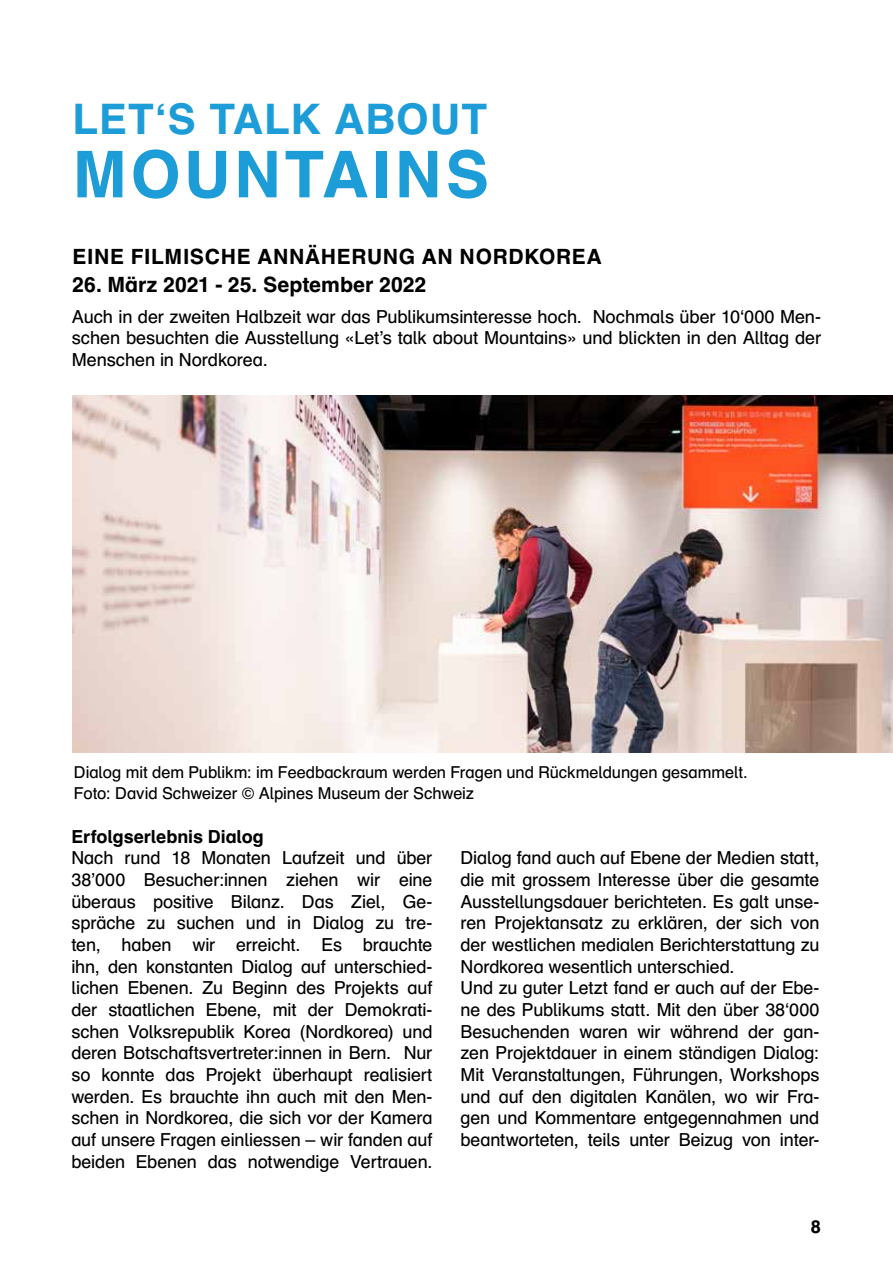
<style>
.page{position:relative;width:893px;height:1263px;background:#fff}
.page>*{position:absolute;margin:0;border:0;box-sizing:border-box;transform-origin:0 0}
.t1{font:700 64.5px "Schulbuch Nord Pro";letter-spacing:.05em;color:#1d9dd8}
.t2{font:700 42px "Schulbuch Nord Pro";letter-spacing:.025em;color:#1d9dd8}
.t3{font:700 21px "Schulbuch Nord Pro";letter-spacing:.025em;color:#000}
.t4{font:700 21px "Schulbuch Nord Pro";color:#000}
.t5{font:18px/21.6px "Schulbuch Nord Pro";letter-spacing:-.005em;color:#000;text-align:justify}
.t6{font:700 18px "Schulbuch Nord Pro";letter-spacing:-.005em;color:#000}
.t7{font:16.5px/21.6px "Schulbuch Nord Pro";color:#000}
</style>
<div class="page">
<img style="left:72px;top:396px;width:821px;height:357px">
<h2 class="t2" style="left:72px;top:90px;width:416px">LET‘S TALK ABOUT</h2>
<h1 class="t1" style="left:73px;top:129px;width:418px">MOUNTAINS</h1>
<p class="t3" style="left:72px;top:242px;width:531px">EINE FILMISCHE ANNÄHERUNG AN NORDKOREA</p>
<p class="t4" style="left:72px;top:270px;width:355px">26. März 2021 - 25. September 2022</p>
<p class="t5" style="left:72px;top:305px;width:751px">Auch in der zweiten Halbzeit war das Publikumsinteresse hoch. Nochmals über 10‘000 Men&shy;schen besuchten die Ausstellung «Let’s talk about Mountains» und blickten in den Alltag der Menschen in Nordkorea.</p>
<p class="t7" style="left:74px;top:761px;width:675px">Dialog mit dem Publikm: im Feedbackraum werden Fragen und Rückmeldungen gesammelt.<br>Foto: David Schweizer © Alpines Museum der Schweiz</p>
<p class="t6" style="left:71px;top:823px;width:194px">Erfolgserlebnis Dialog</p>
<p class="t5" style="left:71px;top:847px;width:363px">Nach rund 18 Monaten Laufzeit und über 38’000 Besucher:innen ziehen wir eine überaus positive Bilanz. Das Ziel, Ge&shy;spräche zu suchen und in Dialog zu tre&shy;ten, haben wir erreicht. Es brauchte ihn, den konstanten Dialog auf unterschied&shy;lichen Ebenen. Zu Beginn des Projekts auf der staatlichen Ebene, mit der Demokrati&shy;schen Volksrepublik Korea (Nordkorea) und deren Botschaftsvertreter:innen in Bern. Nur so konnte das Projekt überhaupt realisiert werden. Es brauchte ihn auch mit den Men&shy;schen in Nordkorea, die sich vor der Kamera auf unsere Fragen einliessen – wir fanden auf beiden Ebenen das notwendige Vertrauen.</p>
<p class="t5" style="left:460px;top:847px;width:360px;text-align:left">Dialog fand auch auf Ebene der Medien statt, die mit grossem Interesse über die gesamte Ausstellungsdauer berichteten. Es galt unse&shy;ren Projektansatz zu erklären, der sich von der westlichen medialen Berichterstattung zu Nordkorea wesentlich unterschied.<br>Und zu guter Letzt fand er auch auf der Ebe&shy;ne des Publikums statt. Mit den über 38‘000<br>Besuchenden waren wir während der gan&shy;zen Projektdauer in einem ständigen Dialog:<br>Mit Veranstaltungen, Führungen, Workshops und auf den digitalen Kanälen, wo wir Fra&shy;gen und Kommentare entgegennahmen und beantworteten, teils unter Beizug von inter-</p>
<p class="t6" style="left:811px;top:1213px;width:12px">8</p>
</div>
